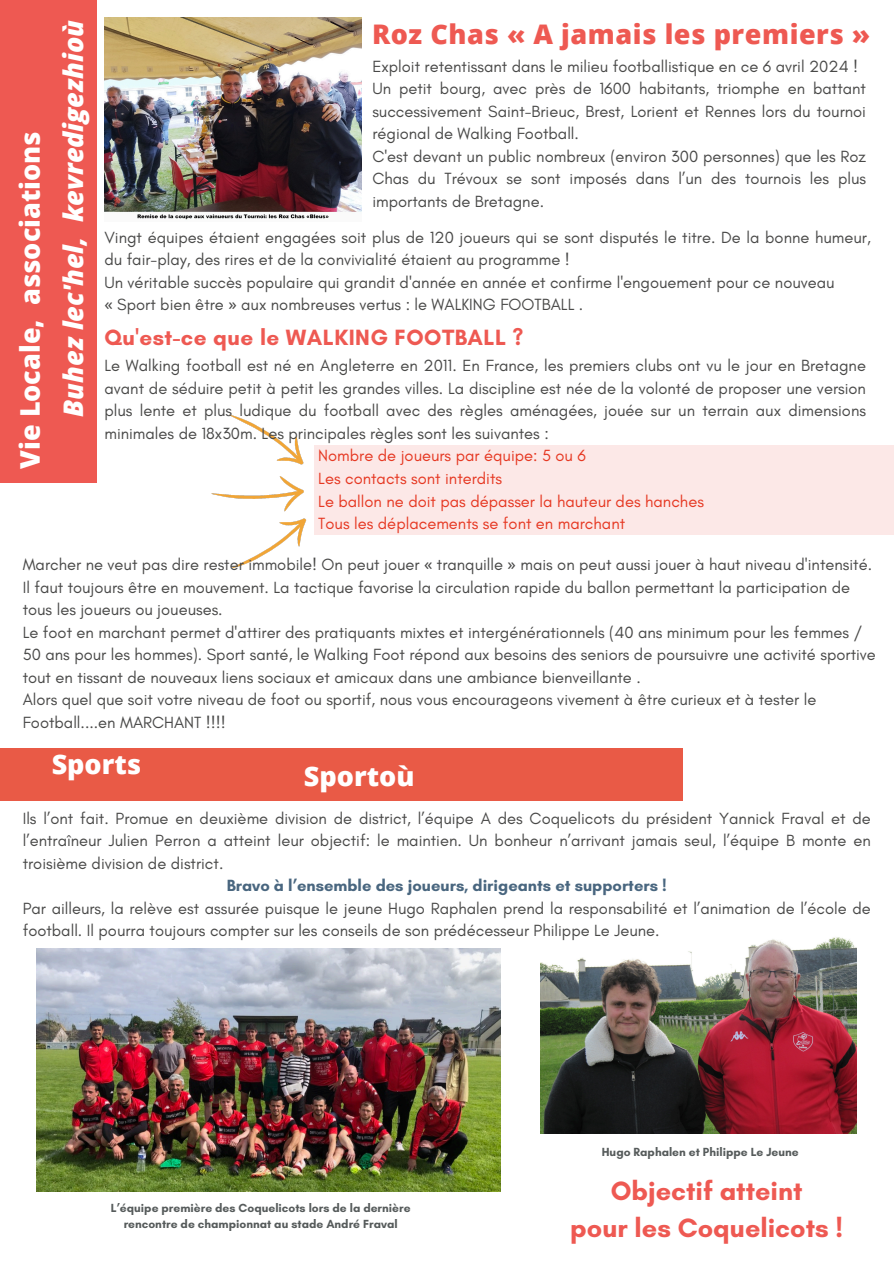
<style>
.page{position:relative;width:894px;height:1264px;background:#fff}
.page>*{position:absolute;margin:0;border:0;box-sizing:border-box;transform-origin:0 0}
.t1{font:800 27px "Open Sans";color:#fff}
.t2{font:700 27px/37.2px "Glacial Indifference";color:#ee5952;text-align:center}
.t3{font:800 27px "Open Sans";letter-spacing:.02em;color:#ee5952}
.t4{font:italic 800 27px "Open Sans";color:#fff}
.t5{font:700 22.5px "Glacial Indifference";letter-spacing:.02em;color:#ee5952}
.t6{font:16.5px/22.5px "Glacial Indifference";color:#494948}
.t7{font:16.5px/22.5px "Glacial Indifference";color:#e5331b}
.t8{font:700 16.5px "Glacial Indifference";color:#49667f}
.t9{font:700 12px/16px "Glacial Indifference";color:#565b5b;text-align:center}
.s1{font-family:"Noto Sans"}
</style>
<div class="page">
<div style="left:0;top:0;width:96px;height:482px;background:#ee5952"></div>
<img style="left:37px;top:948px;width:463px;height:243px">
<img style="left:540px;top:937px;width:316px;height:196px">
<img style="left:104px;top:17px;width:257px;height:203px">
<div style="left:0;top:748px;width:682px;height:52px;background:#e95a46"></div>
<img style="left:211px;top:414px;width:96px;height:155px">
<div style="left:314px;top:445px;width:579px;height:90px;background:#fce8e7"></div>
<h3 class="t1" style="left:11px;top:468px;width:339px;rotate:-90deg">Vie Locale, associations</h3>
<h1 class="t4" style="left:54px;top:417px;width:398px;rotate:-90deg">Buhez lec'hel, kevredigezhioù</h1>
<h3 class="t3" style="left:372px;top:15px;width:499px">Roz Chas « A jamais les premiers »</h3>
<h2 class="t6" style="left:372px;top:55px;width:495px">Exploit retentissant dans le milieu footballistique en ce 6 avril 2024 !<br>Un petit bourg, avec près de 1600 habitants, triomphe en battant successivement Saint-Brieuc, Brest, Lorient et Rennes lors du tournoi régional de Walking Football.<br>C'est devant un public nombreux (environ 300 personnes) que les Roz Chas du Trévoux se sont imposés dans l’un des tournois les plus importants de Bretagne.</h2>
<p class="t6" style="left:104px;top:226px;width:767px">Vingt équipes étaient engagées soit plus de 120 joueurs qui se sont disputés le titre. De la bonne humeur, du fair-play, des rires et de la convivialité étaient au programme !<br>Un véritable succès populaire qui grandit d'année en année et confirme l'engouement pour ce nouveau<br><span class="s1">«</span> Sport bien être <span class="s1">»</span> aux nombreuses vertus : le WALKING FOOTBALL .</p>
<p class="t5" style="left:104px;top:323px;width:420px">Qu'est-ce que le WALKING FOOTBALL ?</p>
<h3 class="t6" style="left:104px;top:354px;width:762px;text-align:justify">Le Walking football est né en Angleterre en 2011. En France, les premiers clubs ont vu le jour en Bretagne avant de séduire petit à petit les grandes villes. La discipline est née de la volonté de proposer une version plus lente et plus ludique du football avec des règles aménagées, jouée sur un terrain aux dimensions minimales de 18x30m. Les principales règles sont les suivantes :</h3>
<h3 class="t7" style="left:318px;top:444px;width:269px">Nombre de joueurs par équipe: 5 ou 6</h3>
<h1 class="t7" style="left:318px;top:467px;width:387px">Les contacts sont interdits<br>Le ballon ne doit pas dépasser la hauteur des hanches<br>Tous les déplacements se font en marchant</h1>
<p class="t6" style="left:23px;top:553px;width:854px">Marcher ne veut pas dire rester immobile! On peut jouer <span class="s1">«</span> tranquille <span class="s1">»</span> mais on peut aussi jouer à haut niveau d'intensité.<br>Il faut toujours être en mouvement. La tactique favorise la circulation rapide du ballon permettant la participation de tous les joueurs ou joueuses.<br>Le foot en marchant permet d'attirer des pratiquants mixtes et intergénérationnels (40 ans minimum pour les femmes / 50 ans pour les hommes). Sport santé, le Walking Foot répond aux besoins des seniors de poursuivre une activité sportive tout en tissant de nouveaux liens sociaux et amicaux dans une ambiance bienveillante .<br>Alors quel que soit votre niveau de foot ou sportif, nous vous encourageons vivement à être curieux et à tester le Football....en MARCHANT !!!!</p>
<p class="t1" style="left:52px;top:745px;width:91px">Sports</p>
<h1 class="t1" style="left:304px;top:756px;width:112px">Sportoù</h1>
<p class="t6" style="left:23px;top:806px;width:849px">Ils l’ont fait. Promue en deuxième division de district, l’équipe A des Coquelicots du président Yannick Fraval et de</p>
<p class="t6" style="left:23px;top:829px;width:849px">l’entraîneur Julien Perron a atteint leur objectif: le maintien. Un bonheur n’arrivant jamais seul, l’équipe B monte en</p>
<p class="t6" style="left:23px;top:851px;width:202px">troisième division de district.</p>
<p class="t8" style="left:227px;top:875px;width:441px">Bravo à l’ensemble des joueurs, dirigeants et supporters !</p>
<p class="t6" style="left:23px;top:896px;width:849px">Par ailleurs, la relève est assurée puisque le jeune Hugo Raphalen prend la responsabilité et l’animation de l’école de</p>
<p class="t6" style="left:23px;top:919px;width:638px">football. Il pourra toujours compter sur les conseils de son prédécesseur Philippe Le Jeune.</p>
<h1 class="t9" style="left:111px;top:1199px;width:301px">L’équipe première des Coquelicots lors de la dernière rencontre de championnat au stade André Fraval</h1>
<h3 class="t9" style="left:601px;top:1143px;width:198px">Hugo Raphalen et Philippe Le Jeune</h3>
<h3 class="t2" style="left:570px;top:1171px;width:274px">Objectif atteint<br>pour les Coquelicots !</h3>
</div>
